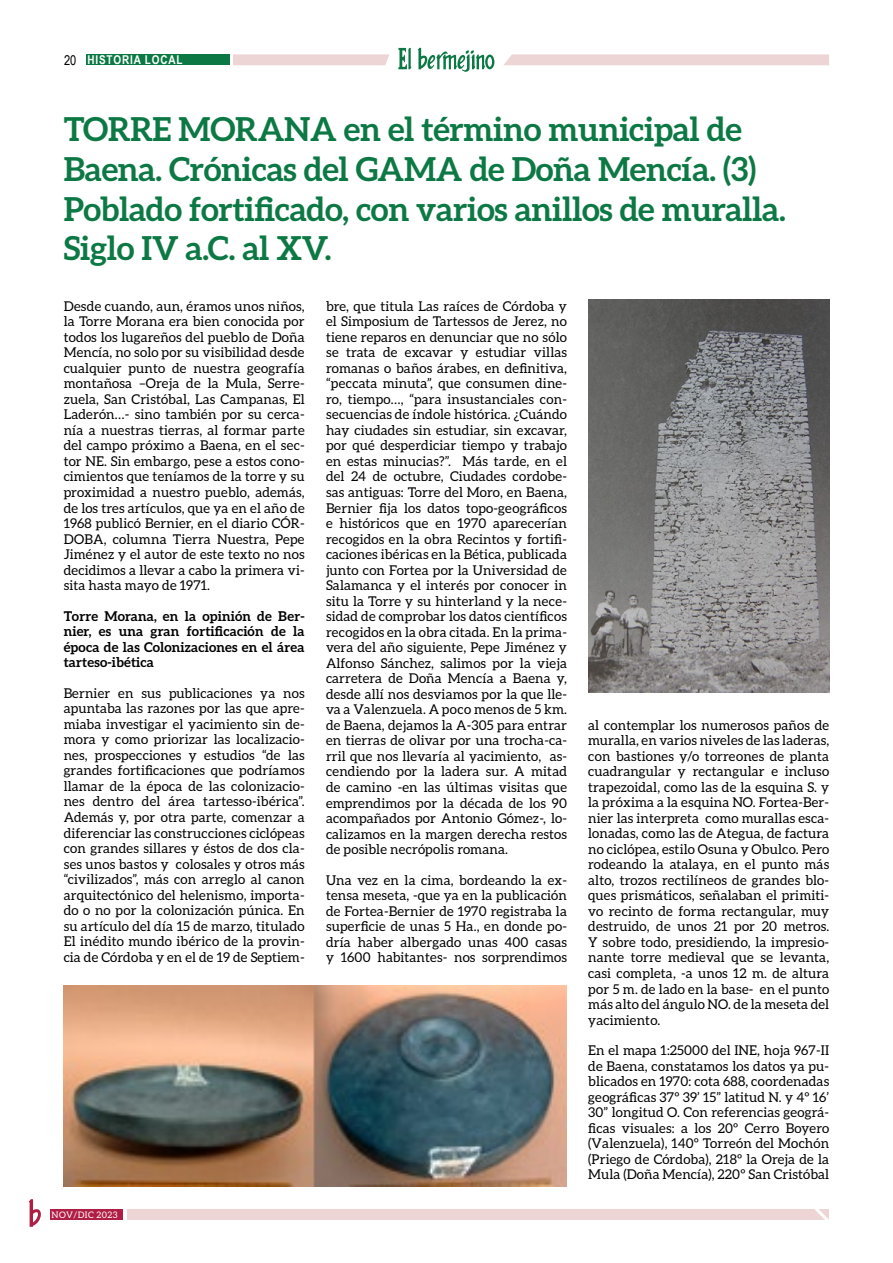
<style>
.page{position:relative;width:893px;height:1263px;background:#fff}
.page>*{position:absolute;margin:0;border:0;box-sizing:border-box;transform-origin:0 0}
.t1{font:700 33px/39.6px "Aleo";letter-spacing:-.01em;color:#0c7944}
.t2{font:13.5px/15.6px "Aleo";letter-spacing:.01em;color:#000;text-align:justify}
.t3{font:700 13.5px/15.5px "Aleo";letter-spacing:.01em;color:#000;text-align:justify}
.t4{font:13.5px "Arial Narrow";color:#000}
.t5{font:700 12.15px "Arial Narrow";letter-spacing:.07em;color:#fff}
.t6{font:9px "Aleo";letter-spacing:.05em;color:#fff}
</style>
<div class="page">
<div style="left:128px;top:1209px;width:701px;height:11px;background:#eed5d5"></div>
<svg style="left:814px;top:1209px;width:15px;height:11px"></svg>
<svg style="left:29px;top:1199px;width:12px;height:28px"></svg>
<div style="left:50px;top:1209px;width:73px;height:11px;background:#b01e45"></div>
<svg style="left:504px;top:54px;width:325px;height:11px;background:#eed6d6"></svg>
<svg style="left:233px;top:54px;width:156px;height:11px;background:#eed6d6"></svg>
<svg style="left:398px;top:48px;width:14px;height:21px"></svg>
<svg style="left:418px;top:48px;width:76px;height:24px"></svg>
<div style="left:86px;top:54px;width:144px;height:11px;background:#0c7944"></div>
<img style="left:64px;top:985px;width:503px;height:201px">
<img style="left:588px;top:300px;width:241px;height:393px">
<p class="t4" style="left:64px;top:51px;width:14px">20</p>
<p class="t5" style="left:87px;top:51px;width:97px">HISTORIA LOCAL</p>
<h1 class="t1" style="left:64px;top:109px;width:723px">TORRE MORANA en el término municipal de Baena. Crónicas del GAMA de Doña Mencía. (3)<br>Poblado fortificado, con varios anillos de muralla.<br>Siglo IV a.C. al XV.</h1>
<p class="t2" style="left:326px;top:298px;width:242px">bre, que titula Las raíces de Córdoba y el Simposium de Tartessos de Jerez, no tiene reparos en denunciar que no sólo se trata de excavar y estudiar villas romanas o baños árabes, en definitiva, “peccata minuta”, que consumen dine&shy;ro, tiempo…, “para insustanciales con&shy;secuencias de índole histórica. ¿Cuándo hay ciudades sin estudiar, sin excavar, por qué desperdiciar tiempo y trabajo en estas minucias?”. Más tarde, en el del 24 de octubre, Ciudades cordobe&shy;sas antiguas: Torre del Moro, en Baena, Bernier fija los datos topo-geográficos e históricos que en 1970 aparecerían recogidos en la obra Recintos y fortifi&shy;caciones ibéricas en la Bética, publicada junto con Fortea por la Universidad de Salamanca y el interés por conocer in situ la Torre y su hinterland y la nece&shy;sidad de comprobar los datos científicos recogidos en la obra citada. En la prima&shy;vera del año siguiente, Pepe Jiménez y Alfonso Sánchez, salimos por la vieja carretera de Doña Mencía a Baena y, desde allí nos desviamos por la que lle&shy;va a Valenzuela. A poco menos de 5 km. de Baena, dejamos la A-305 para entrar en tierras de olivar por una trocha-ca&shy;rril que nos llevaría al yacimiento, as&shy;cendiendo por la ladera sur. A mitad de camino -en las últimas visitas que emprendimos por la década de los 90 acompañados por Antonio Gómez-, lo&shy;calizamos en la margen derecha restos de posible necrópolis romana.</p>
<p class="t2" style="left:326px;top:872px;width:242px">Una vez en la cima, bordeando la ex&shy;tensa meseta, -que ya en la publicación de Fortea-Bernier de 1970 registraba la superficie de unas 5 Ha., en donde po&shy;dría haber albergado unas 400 casas y 1600 habitantes- nos sorprendimos</p>
<p class="t2" style="left:64px;top:298px;width:242px">Desde cuando, aun, éramos unos niños, la Torre Morana era bien conocida por todos los lugareños del pueblo de Doña Mencía, no solo por su visibilidad desde cualquier punto de nuestra geografía montañosa –Oreja de la Mula, Serre&shy;zuela, San Cristóbal, Las Campanas, El Laderón…- sino también por su cerca&shy;nía a nuestras tierras, al formar parte del campo próximo a Baena, en el sec&shy;tor NE. Sin embargo, pese a estos cono&shy;cimientos que teníamos de la torre y su proximidad a nuestro pueblo, además, de los tres artículos, que ya en el año de 1968 publicó Bernier, en el diario CÓR-DOBA, columna Tierra Nuestra, Pepe Jiménez y el autor de este texto no nos decidimos a llevar a cabo la primera vi&shy;sita hasta mayo de 1971.</p>
<p class="t3" style="left:64px;top:608px;width:242px">Torre Morana, en la opinión de Ber&shy;nier, es una gran fortificación de la época de las Colonizaciones en el área tarteso-ibética</p>
<p class="t2" style="left:64px;top:685px;width:242px">Bernier en sus publicaciones ya nos apuntaba las razones por las que apre&shy;miaba investigar el yacimiento sin de&shy;mora y como priorizar las localizacio&shy;nes, prospecciones y estudios “de las grandes fortificaciones que podríamos llamar de la época de las colonizacio&shy;nes dentro del área tartesso-ibérica”.<br>Además y, por otra parte, comenzar a diferenciar las construcciones ciclópeas con grandes sillares y éstos de dos cla&shy;ses unos bastos y colosales y otros más “civilizados”, más con arreglo al canon arquitectónico del helenismo, importa&shy;do o no por la colonización púnica. En su artículo del día 15 de marzo, titulado El inédito mundo ibérico de la provin&shy;cia de Córdoba y en el de 19 de Septiem-</p>
<p class="t2" style="left:588px;top:717px;width:242px">al contemplar los numerosos paños de muralla, en varios niveles de las laderas, con bastiones y/o torreones de planta cuadrangular y rectangular e incluso trapezoidal, como las de la esquina S. y la próxima a la esquina NO. Fortea-Ber&shy;nier las interpreta como murallas esca&shy;lonadas, como las de Ategua, de factura no ciclópea, estilo Osuna y Obulco. Pero rodeando la atalaya, en el punto más alto, trozos rectilíneos de grandes blo&shy;ques prismáticos, señalaban el primiti&shy;vo recinto de forma rectangular, muy destruido, de unos 21 por 20 metros.<br>Y sobre todo, presidiendo, la impresio&shy;nante torre medieval que se levanta, casi completa, -a unos 12 m. de altura por 5 m. de lado en la base- en el punto más alto del ángulo NO. de la meseta del yacimiento.</p>
<p class="t2" style="left:588px;top:1042px;width:242px">En el mapa 1:25000 del INE, hoja 967-II de Baena, constatamos los datos ya pu&shy;blicados en 1970: cota 688, coordenadas geográficas 37º 39’ 15” latitud N. y 4º 16’ 30” longitud O. Con referencias geográ&shy;ficas visuales: a los 20º Cerro Boyero (Valenzuela), 140º Torreón del Mochón (Priego de Córdoba), 218º la Oreja de la Mula (Doña Mencía), 220º San Cristóbal</p>
<p class="t6" style="left:52px;top:1210px;width:67px">NOV/DIC 2023</p>
</div>
